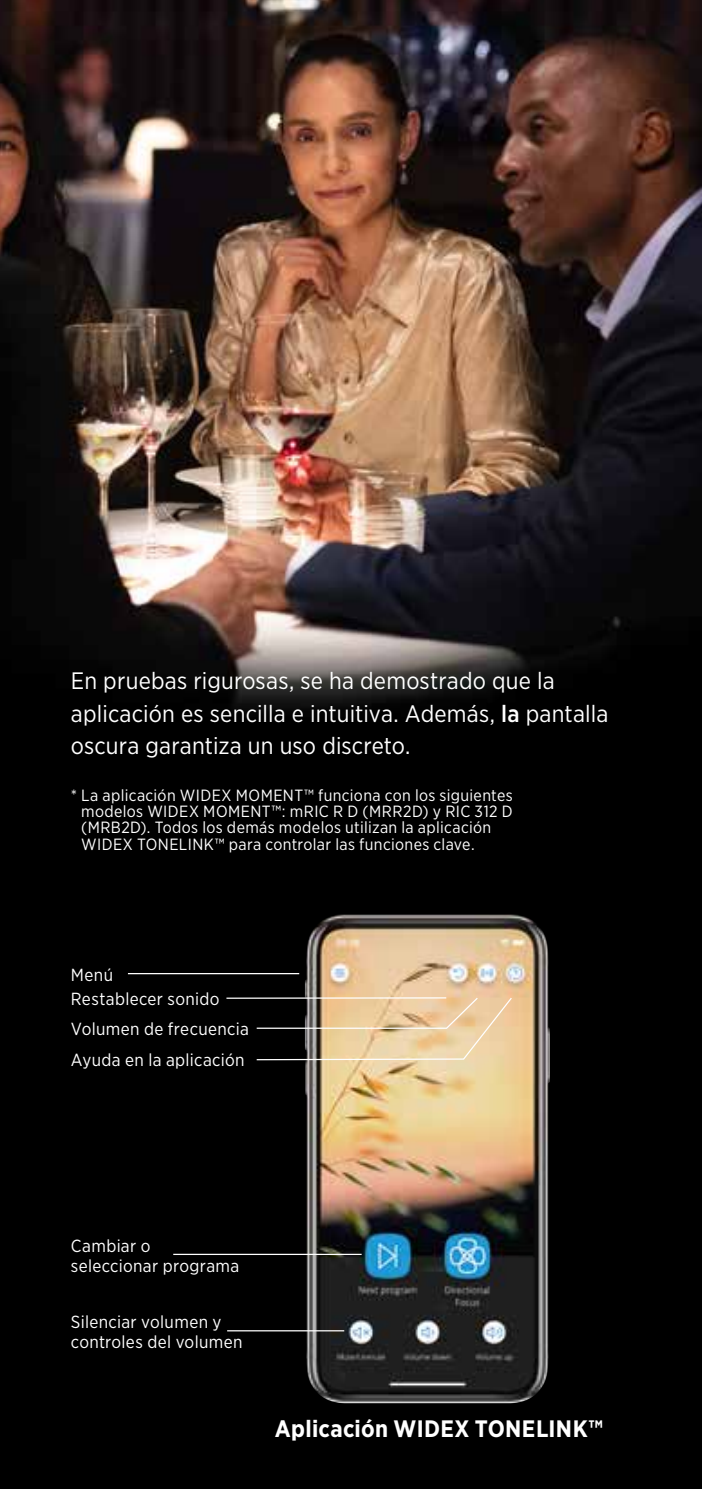
<style>
.page{position:relative;width:702px;height:1489px;background:#fff}
.page>*{position:absolute;margin:0;border:0;box-sizing:border-box;transform-origin:0 0}
.t1{font:23.75px/32.5px "Gotham Narrow";letter-spacing:.005em;color:#fff}
.t2{font:700 23.75px "Gotham Narrow";letter-spacing:.015em;color:#fff}
.t3{font:17.5px/20px "Gotham Narrow";letter-spacing:.02em;color:#fff}
.t4{font:16.25px/16.2px "Gotham Narrow";letter-spacing:.02em;color:#fff}
.s1{font-weight:500}
</style>
<div class="page">
<img style="left:0;top:0;width:702px;height:1488px">
<img style="left:305px;top:913px;width:245px;height:490px">
<hr style="left:173px;top:1253px;width:188px;height:1px;background:#fff">
<hr style="left:227px;top:1329px;width:117px;height:2px;background:#fff">
<hr style="left:128px;top:972px;width:171px;height:2px;background:#fff">
<hr style="left:226px;top:997px;width:220px;height:1px;background:#fff">
<svg style="left:255px;top:996px;width:258px;height:64px;background:#b8a282"></svg>
<h1 class="t1" style="left:71px;top:664px;width:539px">En pruebas rigurosas, se ha demostrado que la aplicación es sencilla e intuitiva. Además, <span class="s1">la</span> pantalla oscura garantiza un uso discreto.</h1>
<p class="t4" style="left:81px;top:786px;width:433px;text-indent:-10px">* La aplicación WIDEX MOMENT™ funciona con los siguientes modelos WIDEX MOMENT™: mRIC R D (MRR2D) y RIC 312 D (MRB2D). Todos los demás modelos utilizan la aplicación WIDEX TONELINK™ para controlar las funciones clave.</p>
<p class="t3" style="left:71px;top:961px;width:150px;line-height:24.5px">Menú<br>Restablecer sonido</p>
<p class="t3" style="left:71px;top:1013px;width:179px;line-height:31px">Volumen de frecuencia<br>Ayuda en la aplicación</p>
<p class="t3" style="left:71px;top:1234px;width:170px">Cambiar o seleccionar programa</p>
<p class="t3" style="left:71px;top:1311px;width:173px">Silenciar volumen y controles del volumen</p>
<h1 class="t2" style="left:275px;top:1413px;width:330px">Aplicación WIDEX TONELINK™</h1>
</div>
